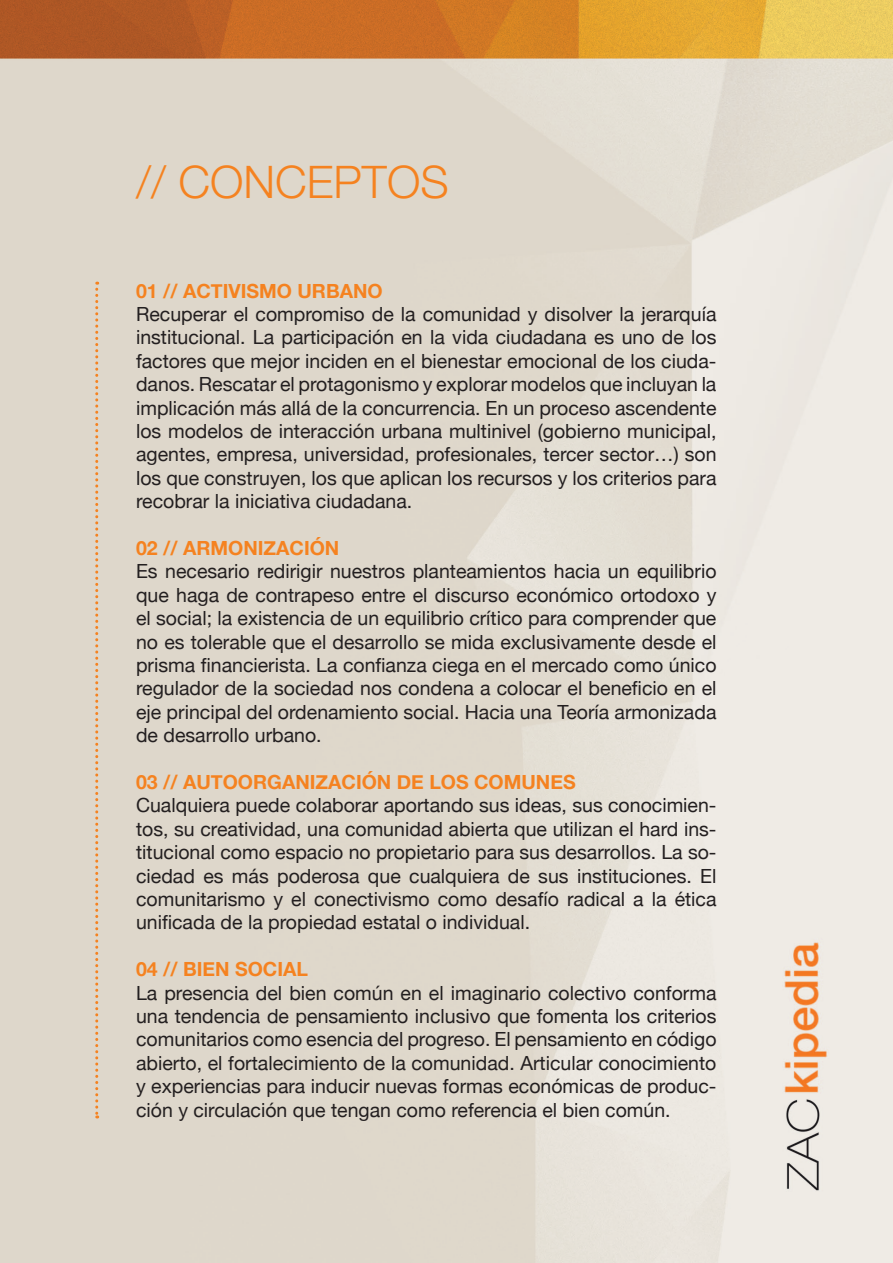
<style>
.page{position:relative;width:893px;height:1263px;background:#fff}
.page>*{position:absolute;margin:0;border:0;box-sizing:border-box;transform-origin:0 0}
.t1{font:300 45px "Helvetica Neue LT Std";color:#f58220}
.t2{font:19.5px/23.4px "Helvetica Neue";color:#231f20;text-align:justify}
.t3{font:700 19.5px "Helvetica Neue";color:#f58220}
</style>
<div class="page">
<img style="left:0;top:0;width:893px;height:1263px">
<svg style="left:95px;top:282px;width:3px;height:836px"></svg>
<p class="t1" style="left:136px;top:154px;width:314px">// CONCEPTOS</p>
<p class="t3" style="left:136px;top:273px;width:248px">01 // ACTIVISMO URBANO</p>
<p class="t2" style="left:136px;top:301px;width:582px">Recuperar el compromiso de la comunidad y disolver la jerarquía institucional. La participación en la vida ciudadana es uno de los factores que mejor inciden en el bienestar emocional de los ciuda&shy;danos. Rescatar el protagonismo y explorar modelos que incluyan la implicación más allá de la concurrencia. En un proceso ascendente los modelos de interacción urbana multinivel (gobierno municipal, agentes, empresa, universidad, profesionales, tercer sector…) son los que construyen, los que aplican los recursos y los criterios para recobrar la iniciativa ciudadana.</p>
<p class="t3" style="left:136px;top:530px;width:205px">02 // ARMONIZACIÓN</p>
<p class="t2" style="left:136px;top:558px;width:582px">Es necesario redirigir nuestros planteamientos hacia un equilibrio que haga de contrapeso entre el discurso económico ortodoxo y el social; la existencia de un equilibrio crítico para comprender que no es tolerable que el desarrollo se mida exclusivamente desde el prisma financierista. La confianza ciega en el mercado como único regulador de la sociedad nos condena a colocar el beneficio en el eje principal del ordenamiento social. Hacia una Teoría armonizada de desarrollo urbano.</p>
<p class="t3" style="left:136px;top:764px;width:441px">03 // AUTOORGANIZACIÓN DE LOS COMUNES</p>
<p class="t2" style="left:136px;top:792px;width:582px">Cualquiera puede colaborar aportando sus ideas, sus conocimien&shy;tos, su creatividad, una comunidad abierta que utilizan el hard ins&shy;titucional como espacio no propietario para sus desarrollos. La so&shy;ciedad es más poderosa que cualquiera de sus instituciones. El comunitarismo y el conectivismo como desafío radical a la ética unificada de la propiedad estatal o individual.</p>
<p class="t3" style="left:136px;top:952px;width:173px">04 // BIEN SOCIAL</p>
<p class="t2" style="left:136px;top:979px;width:582px">La presencia del bien común en el imaginario colectivo conforma una tendencia de pensamiento inclusivo que fomenta los criterios comunitarios como esencia del progreso. El pensamiento en código abierto, el fortalecimiento de la comunidad. Articular conocimiento y experiencias para inducir nuevas formas económicas de produc&shy;ción y circulación que tengan como referencia el bien común.</p>
</div>
